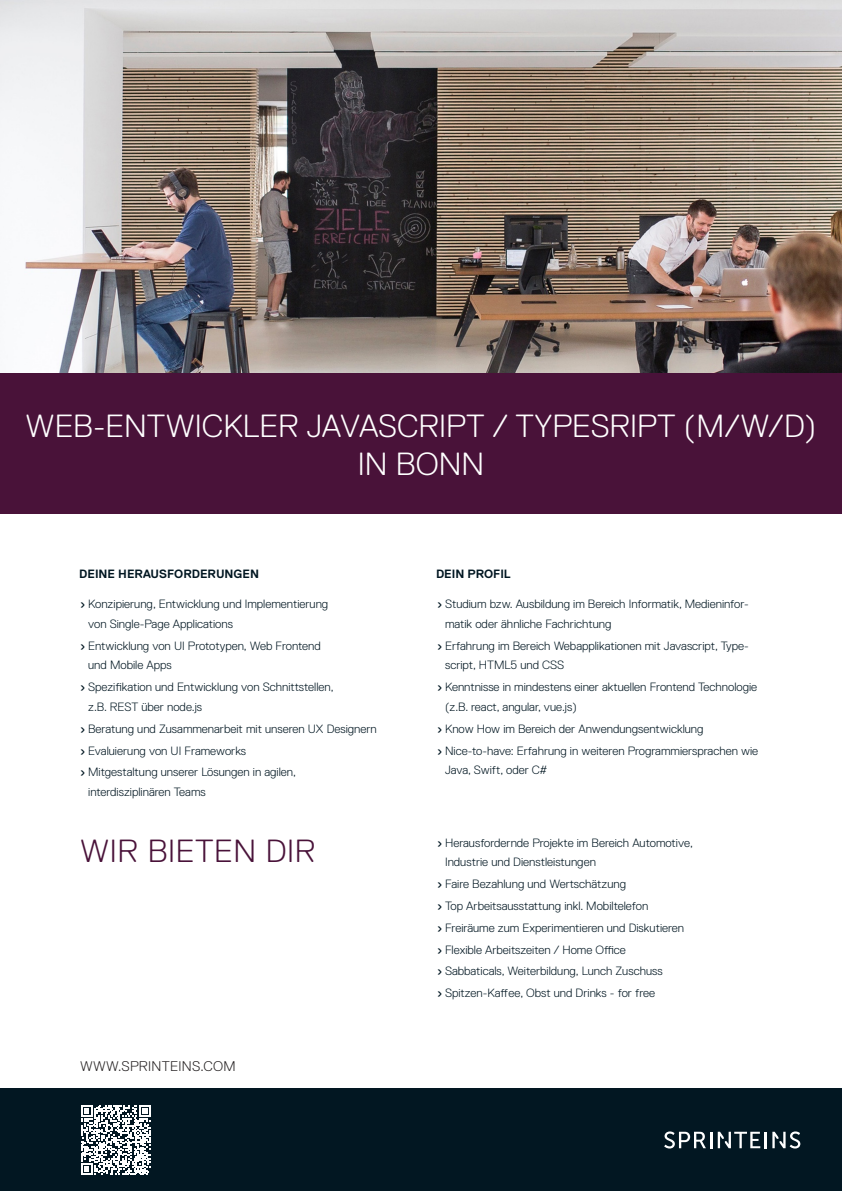
<style>
.page{position:relative;width:842px;height:1191px;background:#fff}
.page>*{position:absolute;margin:0;border:0;box-sizing:border-box;transform-origin:0 0}
.Überschrift_1{font:300 32px "Replica";color:#fff}
.Überschrift_2{font:300 32px "Replica";letter-spacing:.02em;color:#491239}
.Überschrift_2-2{font:300 14px "Replica";letter-spacing:.02em;color:#231f20}
.t1{font:300 12px/19.8px "Replica";color:#021722}
.Zwischenüberschrift{font:700 12px "Replica";color:#021722}
.s1{font-weight:400}
</style>
<div class="page">
<div style="left:0;top:1088px;width:842px;height:103px;background:#021722"></div>
<img style="left:0;top:0;width:842px;height:373px">
<div style="left:0;top:373px;width:842px;height:140px;background:#491239"></div>
<svg style="left:664px;top:1131px;width:48px;height:17px"></svg>
<svg style="left:718px;top:1131px;width:82px;height:17px"></svg>
<svg style="left:81px;top:1105px;width:70px;height:70px"></svg>
<p class="Überschrift_1" style="left:26px;top:408px;width:792px">WEB-ENTWICKLER JAVASCRIPT / TYPESRIPT (M/W/D)</p>
<p class="Überschrift_1" style="left:358px;top:446px;width:128px">IN BONN</p>
<p class="Zwischenüberschrift" style="left:79px;top:567px;width:181px">DEINE HERAUSFORDERUNGEN</p>
<p class="Zwischenüberschrift" style="left:436px;top:567px;width:76px">DEIN PROFIL</p>
<p class="t1" style="left:88px;top:594px;width:242px;text-indent:-8px"><span class="s1">›</span> Konzipierung, Entwicklung und Implementierung von Single-Page Applications</p>
<p class="t1" style="left:88px;top:635px;width:234px;text-indent:-8px"><span class="s1">›</span> Entwicklung von UI Prototypen, Web Frontend und Mobile Apps</p>
<p class="t1" style="left:88px;top:677px;width:247px;text-indent:-8px"><span class="s1">›</span> Spezifikation und Entwicklung von Schnittstellen, z.B. REST über node.js</p>
<p class="t1" style="left:80px;top:719px;width:298px"><span class="s1">›</span> Beratung und Zusammenarbeit mit unseren UX Designern</p>
<p class="t1" style="left:80px;top:740px;width:168px"><span class="s1">›</span> Evaluierung von UI Frameworks</p>
<p class="t1" style="left:88px;top:762px;width:209px;text-indent:-8px"><span class="s1">›</span> Mitgestaltung unserer Lösungen in agilen, interdisziplinären Teams</p>
<p class="Überschrift_2" style="left:80px;top:833px;width:237px">WIR BIETEN DIR</p>
<p class="Überschrift_2-2" style="left:80px;top:1058px;width:157px">WWW.SPRINTEINS.COM</p>
<p class="t1" style="left:445px;top:594px;width:305px;text-indent:-8px"><span class="s1">›</span> Studium bzw. Ausbildung im Bereich Informatik, Medieninfor&shy;matik oder ähnliche Fachrichtung</p>
<p class="t1" style="left:445px;top:635px;width:305px;text-indent:-8px"><span class="s1">›</span> Erfahrung im Bereich Webapplikationen mit Javascript, Type&shy;script, HTML5 und CSS</p>
<p class="t1" style="left:445px;top:677px;width:314px;text-indent:-8px"><span class="s1">›</span> Kenntnisse in mindestens einer aktuellen Frontend Technologie (z.B. react, angular, vue.js)</p>
<p class="t1" style="left:437px;top:719px;width:268px"><span class="s1">›</span> Know How im Bereich der Anwendungsentwicklung</p>
<p class="t1" style="left:445px;top:740px;width:315px;text-indent:-8px"><span class="s1">›</span> Nice-to-have: Erfahrung in weiteren Programmiersprachen wie<br>Java, Swift, oder C#</p>
<p class="t1" style="left:445px;top:832px;width:249px;text-indent:-8px"><span class="s1">›</span> Herausfordernde Projekte im Bereich Automotive,<br>Industrie und Dienstleistungen</p>
<p class="t1" style="left:437px;top:874px;width:191px"><span class="s1">›</span> Faire Bezahlung und Wertschätzung</p>
<p class="t1" style="left:437px;top:896px;width:213px"><span class="s1">›</span> Top Arbeitsausstattung inkl. Mobiltelefon</p>
<p class="t1" style="left:437px;top:917px;width:249px"><span class="s1">›</span> Freiräume zum Experimentieren und Diskutieren</p>
<p class="t1" style="left:437px;top:939px;width:190px"><span class="s1">›</span> Flexible Arbeitszeiten / Home Office</p>
<p class="t1" style="left:437px;top:961px;width:227px"><span class="s1">›</span> Sabbaticals, Weiterbildung, Lunch Zuschuss</p>
<p class="t1" style="left:437px;top:983px;width:220px"><span class="s1">›</span> Spitzen-Kaffee, Obst und Drinks - for free</p>
</div>
